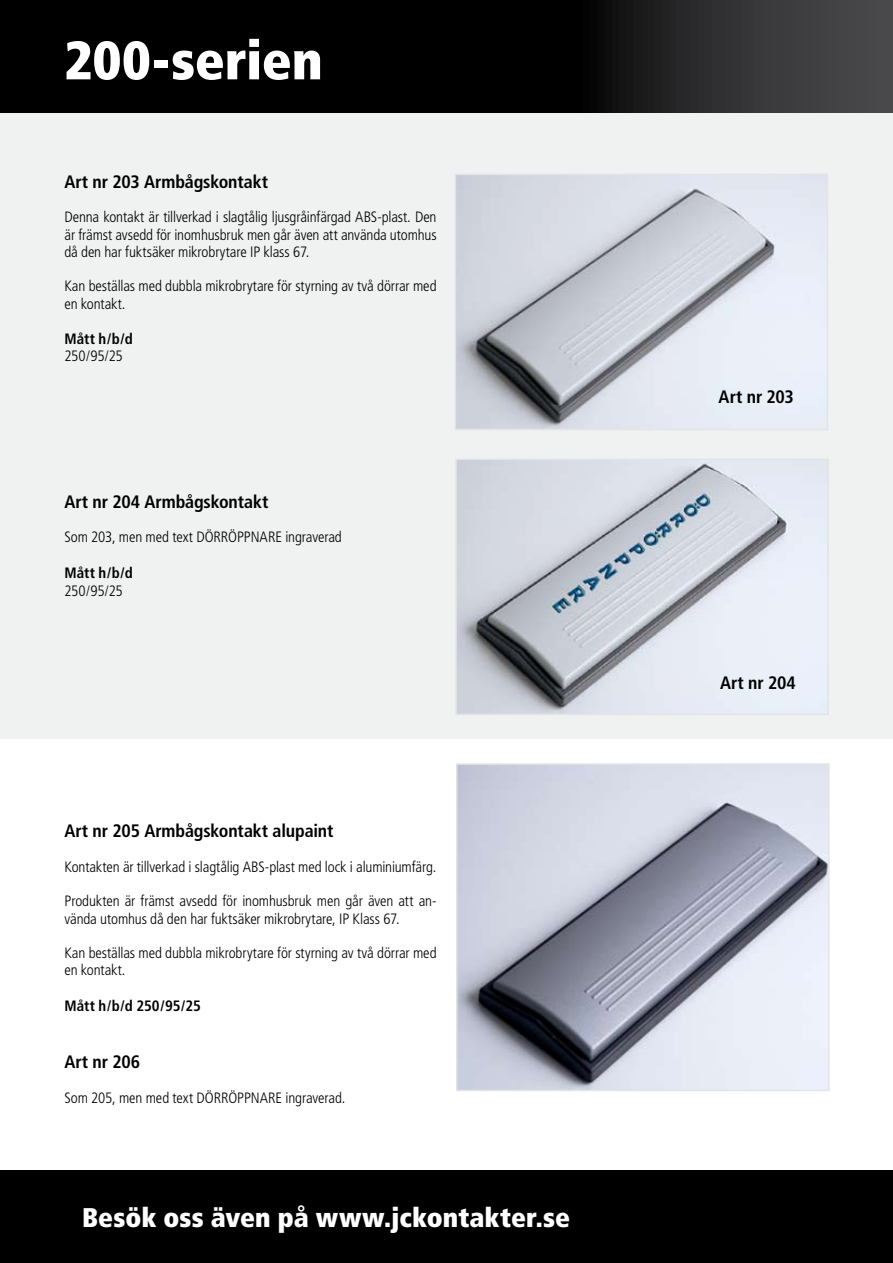
<style>
.page{position:relative;width:893px;height:1263px;background:#fff}
.page>*{position:absolute;margin:0;border:0;box-sizing:border-box;transform-origin:0 0}
.t1{font:900 condensed 54px "Frutiger";color:#fff}
.t2{font:900 condensed 27px "Frutiger";letter-spacing:.005em;color:#fff}
.t3{font:700 condensed 18px "Frutiger";letter-spacing:-.005em;color:#000}
.t4{font:300 condensed 15px/17.2px "Frutiger";letter-spacing:-.01em;color:#000}
.t5{font:700 condensed 15px "Frutiger";letter-spacing:-.005em;color:#000}
</style>
<div class="page">
<div style="left:0;top:101px;width:893px;height:638px;background:#f0f1f1"></div>
<svg style="left:0;top:0;width:893px;height:112px;background:#101010"></svg>
<img style="left:458px;top:177px;width:367px;height:250px">
<div style="left:455px;top:174px;width:373px;height:256px;border:2px solid #e3e4e5"></div>
<div style="left:0;top:1171px;width:893px;height:92px;background:#000"></div>
<img style="left:458px;top:461px;width:368px;height:251px">
<div style="left:455px;top:458px;width:374px;height:257px;border:2px solid #e3e4e5"></div>
<img style="left:459px;top:766px;width:368px;height:322px">
<div style="left:456px;top:763px;width:374px;height:328px;border:2px solid #e3e4e5"></div>
<h1 class="t1" style="left:64px;top:28px;width:260px">200-serien</h1>
<p class="t3" style="left:64px;top:171px;width:205px">Art nr 203 Armbågskontakt</p>
<p class="t4" style="left:64px;top:209px;width:374px;text-align:justify">Denna kontakt är tillverkad i slagtålig ljusgråinfärgad ABS-plast. Den är främst avsedd för inomhusbruk men går även att använda utomhus då den har fuktsäker mikrobrytare IP klass 67.</p>
<p class="t4" style="left:64px;top:278px;width:374px">Kan beställas med dubbla mikrobrytare för styrning av två dörrar med en kontakt.</p>
<p class="t5" style="left:64px;top:330px;width:70px">Mått h/b/d</p>
<p class="t4" style="left:64px;top:347px;width:60px">250/95/25</p>
<p class="t3" style="left:64px;top:491px;width:205px">Art nr 204 Armbågskontakt</p>
<p class="t4" style="left:64px;top:529px;width:279px">Som 203, men med text DÖRRÖPPNARE ingraverad</p>
<p class="t5" style="left:64px;top:564px;width:70px">Mått h/b/d</p>
<p class="t4" style="left:64px;top:582px;width:60px">250/95/25</p>
<p class="t3" style="left:64px;top:820px;width:270px">Art nr 205 Armbågskontakt alupaint</p>
<p class="t4" style="left:64px;top:858px;width:373px">Kontakten är tillverkad i slagtålig ABS-plast med lock i aluminiumfärg.</p>
<p class="t4" style="left:64px;top:893px;width:374px">Produkten är främst avsedd för inomhusbruk men går även att an&shy;vända utomhus då den har fuktsäker mikrobrytare, IP Klass 67.</p>
<p class="t4" style="left:64px;top:944px;width:374px">Kan beställas med dubbla mikrobrytare för styrning av två dörrar med en kontakt.</p>
<p class="t5" style="left:64px;top:996px;width:138px">Mått h/b/d 250/95/25</p>
<p class="t3" style="left:64px;top:1051px;width:77px">Art nr 206</p>
<p class="t4" style="left:64px;top:1089px;width:282px">Som 205, men med text DÖRRÖPPNARE ingraverad.</p>
<h2 class="t2" style="left:82px;top:1200px;width:489px">Besök oss även på www.jckontakter.se</h2>
<p class="t3" style="left:719px;top:386px;width:77px">Art nr 203</p>
<p class="t3" style="left:720px;top:672px;width:77px">Art nr 204</p>
</div>
